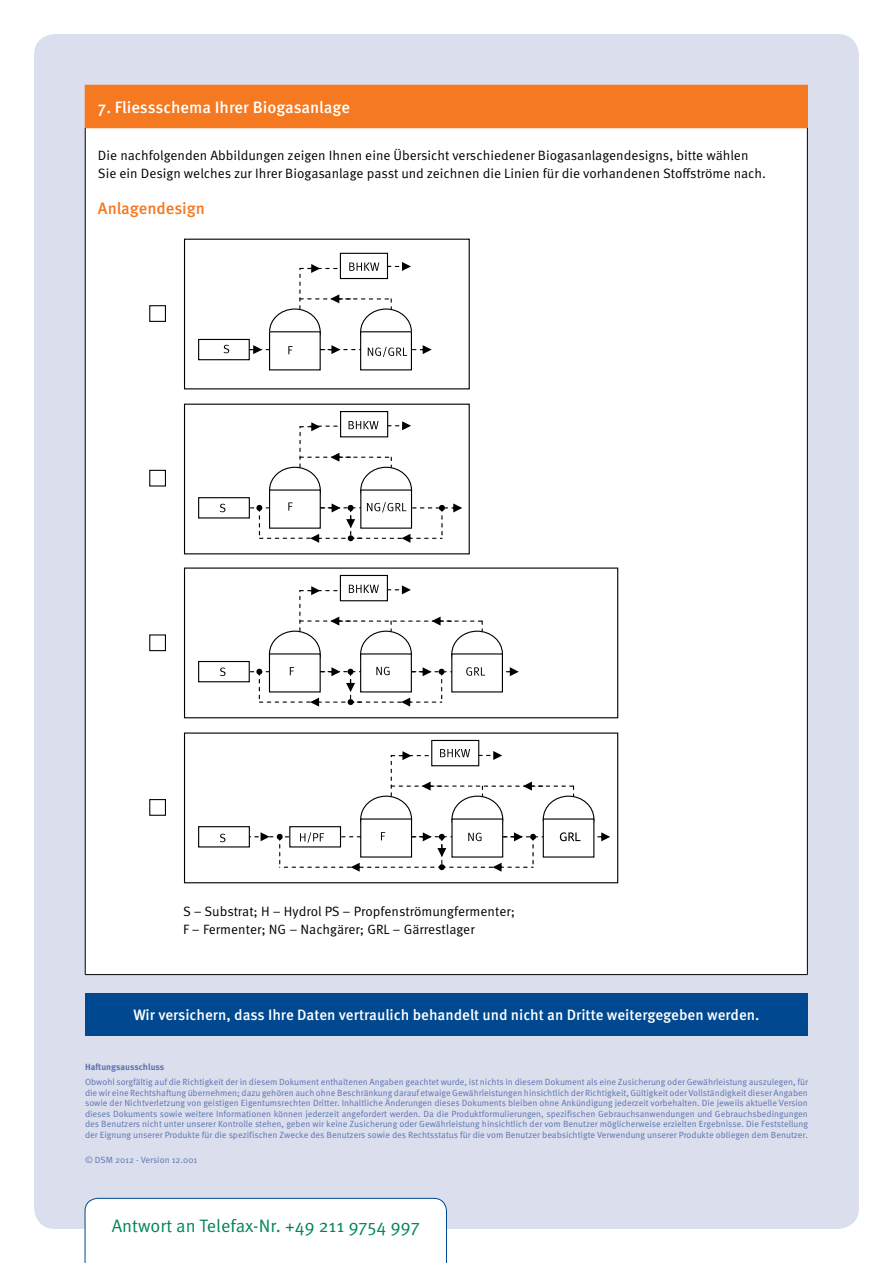
<style>
.page{position:relative;width:893px;height:1263px;background:#fff}
.page>*{position:absolute;margin:0;border:0;box-sizing:border-box;transform-origin:0 0}
.t1{font:18px "Meta Pro Norm";color:#008554}
.t2{font:500 16.5px "Meta Pro";color:#fff}
.t3{font:500 16.5px "Meta Pro";color:#f47920}
.t4{font:500 15px "Meta Pro";color:#fff}
.t5{font:13.5px/18px "Meta Pro Norm";color:#000}
.t6{font:9px/10.5px "Meta Pro Norm";color:#5a74ad;text-align:justify}
.t7{font:700 9px "Meta Pro";letter-spacing:-.005em;color:#5a74ad}
</style>
<div class="page">
<div style="left:34px;top:34px;width:825px;height:1195px;background:#dbdeed;border-radius:21px"></div>
<div style="left:85px;top:85px;width:722px;height:43px;background:#f47920"></div>
<div style="left:85px;top:128px;width:722px;height:846px;background:#fff"></div>
<hr style="left:807px;top:85px;width:1px;height:43px;background:#f47920">
<hr style="left:85px;top:128px;width:1px;height:846px;background:#000">
<hr style="left:807px;top:128px;width:1px;height:846px;background:#000">
<hr style="left:85px;top:974px;width:722px;height:1px;background:#000">
<div style="left:85px;top:993px;width:723px;height:42px;background:#004990"></div>
<div style="left:149px;top:305px;width:17px;height:17px;border:1px solid #000"></div>
<div style="left:149px;top:470px;width:17px;height:16px;border:1px solid #000"></div>
<div style="left:149px;top:634px;width:17px;height:17px;border:1px solid #000"></div>
<div style="left:149px;top:799px;width:17px;height:17px;border:1px solid #000"></div>
<div style="left:184px;top:732px;width:434px;height:151px;border:1px solid #000"></div>
<div style="left:431px;top:740px;width:48px;height:26px;border:1px solid #000"></div>
<div style="left:198px;top:826px;width:52px;height:21px;border:1px solid #000"></div>
<svg style="left:594px;top:832px;width:16px;height:9px"></svg>
<div style="left:360px;top:818px;width:52px;height:39px;border:1px solid #000"></div>
<div style="left:289px;top:826px;width:52px;height:21px;border:1px solid #000"></div>
<svg style="left:391px;top:749px;width:183px;height:67px"></svg>
<svg style="left:220px;top:834px;width:5px;height:8px"></svg>
<svg style="left:239px;top:832px;width:314px;height:40px"></svg>
<div style="left:184px;top:239px;width:286px;height:150px;border:1px solid #000"></div>
<div style="left:360px;top:331px;width:52px;height:39px;border:1px solid #000"></div>
<div style="left:269px;top:308px;width:52px;height:47px;border:1px solid #000;border-radius:50%"></div>
<div style="left:270px;top:332px;width:50px;height:38px;background:#fff"></div>
<div style="left:340px;top:253px;width:48px;height:26px;border:1px solid #000"></div>
<svg style="left:299px;top:262px;width:112px;height:47px"></svg>
<svg style="left:288px;top:345px;width:144px;height:12px"></svg>
<div style="left:198px;top:339px;width:52px;height:21px;border:1px solid #000"></div>
<svg style="left:223px;top:345px;width:47px;height:9px"></svg>
<div style="left:184px;top:404px;width:286px;height:150px;border:1px solid #000"></div>
<div style="left:340px;top:411px;width:48px;height:26px;border:1px solid #000"></div>
<div style="left:360px;top:467px;width:52px;height:46px;border:1px solid #000;border-radius:50%"></div>
<div style="left:361px;top:490px;width:51px;height:38px;background:#fff"></div>
<div style="left:269px;top:467px;width:52px;height:46px;border:1px solid #000;border-radius:50%"></div>
<div style="left:270px;top:490px;width:50px;height:38px;background:#fff"></div>
<div style="left:269px;top:489px;width:52px;height:40px;border:1px solid #000"></div>
<div style="left:198px;top:497px;width:52px;height:21px;border:1px solid #000"></div>
<svg style="left:299px;top:421px;width:112px;height:46px"></svg>
<svg style="left:209px;top:502px;width:253px;height:41px"></svg>
<div style="left:184px;top:567px;width:434px;height:151px;border:1px solid #000"></div>
<div style="left:340px;top:575px;width:48px;height:26px;border:1px solid #000"></div>
<svg style="left:505px;top:667px;width:14px;height:9px"></svg>
<div style="left:451px;top:653px;width:52px;height:39px;border:1px solid #000"></div>
<div style="left:360px;top:653px;width:52px;height:39px;border:1px solid #000"></div>
<div style="left:198px;top:661px;width:52px;height:21px;border:1px solid #000"></div>
<svg style="left:299px;top:585px;width:184px;height:66px"></svg>
<svg style="left:209px;top:667px;width:276px;height:40px"></svg>
<svg style="left:560px;top:832px;width:20px;height:9px"></svg>
<svg style="left:85px;top:1198px;width:362px;height:65px"></svg>
<h2 class="t2" style="left:98px;top:94px;width:253px">7. Fliessschema Ihrer Biogasanlage</h2>
<h3 class="t5" style="left:98px;top:146px;width:669px">Die nachfolgenden Abbildungen zeigen Ihnen eine Übersicht verschiedener Biogasanlagendesigns, bitte wählen<br>Sie ein Design welches zur Ihrer Biogasanlage passt und zeichnen die Linien für die vorhandenen Stoffströme nach.</h3>
<h2 class="t3" style="left:98px;top:196px;width:109px">Anlagendesign</h2>
<h3 class="t5" style="left:183px;top:902px;width:334px">S – Substrat; H – Hydrol PS – Propfenströmungfermenter;<br>F – Fermenter; NG – Nachgärer; GRL – Gärrestlager</h3>
<h3 class="t4" style="left:133px;top:1003px;width:628px">Wir versichern, dass Ihre Daten vertraulich behandelt und nicht an Dritte weitergegeben werden.</h3>
<p class="t7" style="left:85px;top:1060px;width:81px">Haftungsausschluss</p>
<p class="t6" style="left:85px;top:1076px;width:724px">Obwohl sorgfältig auf die Richtigkeit der in diesem Dokument enthaltenen Angaben geachtet wurde, ist nichts in diesem Dokument als eine Zusicherung oder Gewährleistung auszulegen, für die wir eine Rechtshaftung übernehmen; dazu gehören auch ohne Beschränkung darauf etwaige Gewährleistungen hinsichtlich der Richtigkeit, Gültigkeit oder Vollständigkeit dieser Angaben sowie der Nichtverletzung von geistigen Eigentumsrechten Dritter. Inhaltliche Änderungen dieses Dokuments bleiben ohne Ankündigung jederzeit vorbehalten. Die jeweils aktuelle Version dieses Dokuments sowie weitere Informationen können jederzeit angefordert werden. Da die Produktformulierungen, spezifischen Gebrauchsanwendungen und Gebrauchsbedingungen des Benutzers nicht unter unserer Kontrolle stehen, geben wir keine Zusicherung oder Gewährleistung hinsichtlich der vom Benutzer möglicherweise erzielten Ergebnisse. Die Feststellung der Eignung unserer Produkte für die spezifischen Zwecke des Benutzers sowie des Rechtsstatus für die vom Benutzer beabsichtigte Verwendung unserer Produkte obliegen dem Benutzer.</p>
<p class="t6" style="left:85px;top:1154px;width:114px">© DSM 2012 - Version 12.001</p>
<h1 class="t1" style="left:112px;top:1212px;width:309px">Antwort an Telefax-Nr. +49 211 9754 997</h1>
</div>
